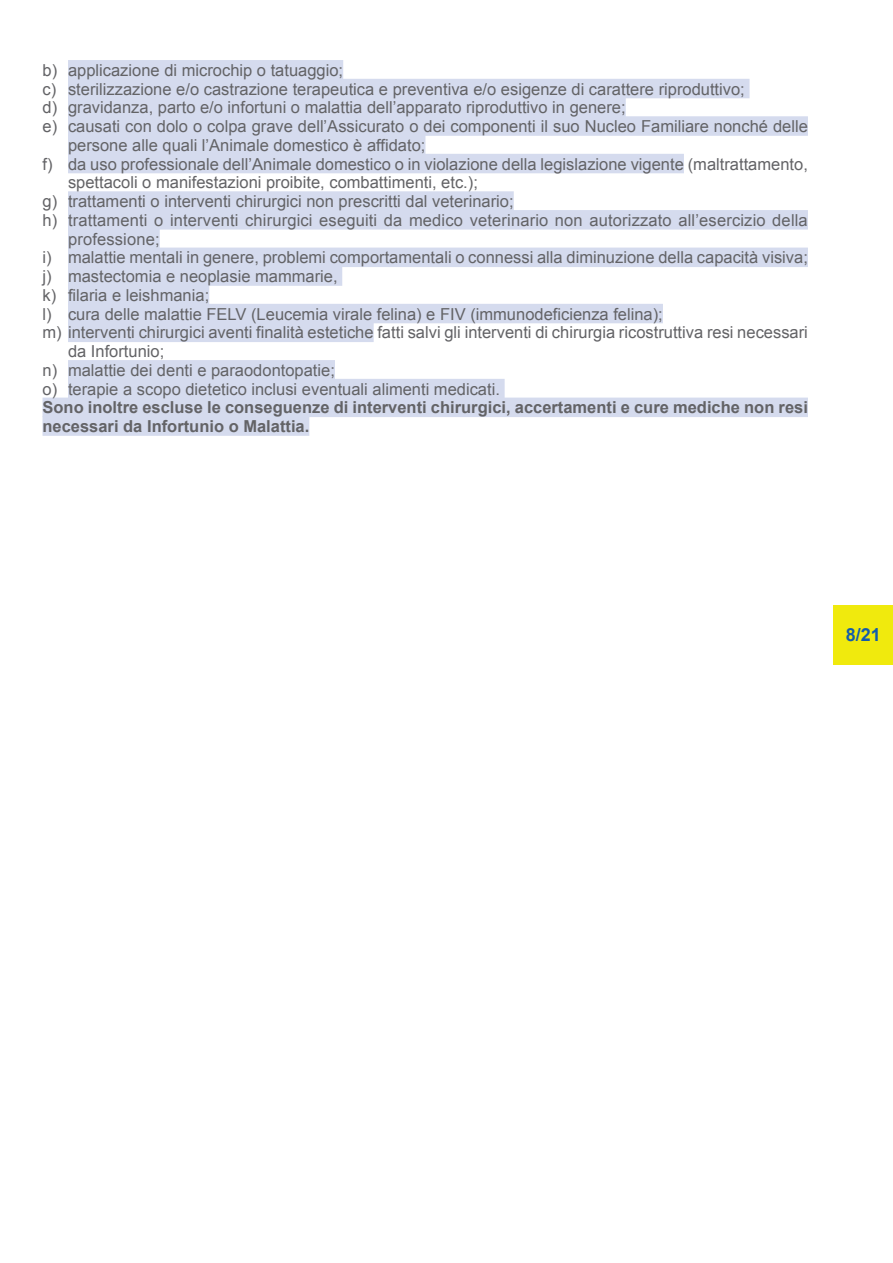
<style>
.page{position:relative;width:893px;height:1263px;background:#fff}
.page>*{position:absolute;margin:0;border:0;box-sizing:border-box;transform-origin:0 0}
.t1{font:700 18px "Arial";color:#135cab}
.t2{font:16.5px/18.8px "Arial";color:#636366}
.t3{font:700 16.5px/18.8px "Arial";color:#636366}
</style>
<div class="page">
<div style="left:833px;top:605px;width:60px;height:59px;background:#f0ea0d"></div>
<div style="left:68px;top:60px;width:275px;height:20px;background:#d5dbee"></div>
<div style="left:68px;top:79px;width:681px;height:19px;background:#d5dbee"></div>
<div style="left:68px;top:98px;width:558px;height:19px;background:#d5dbee"></div>
<div style="left:68px;top:116px;width:740px;height:20px;background:#d5dbee"></div>
<div style="left:68px;top:135px;width:357px;height:20px;background:#d5dbee"></div>
<div style="left:68px;top:154px;width:616px;height:19px;background:#d5dbee"></div>
<div style="left:68px;top:191px;width:446px;height:20px;background:#d5dbee"></div>
<div style="left:68px;top:210px;width:740px;height:20px;background:#d5dbee"></div>
<div style="left:68px;top:229px;width:92px;height:19px;background:#d5dbee"></div>
<div style="left:68px;top:248px;width:740px;height:19px;background:#d5dbee"></div>
<div style="left:68px;top:266px;width:274px;height:20px;background:#d5dbee"></div>
<div style="left:68px;top:285px;width:141px;height:20px;background:#d5dbee"></div>
<div style="left:68px;top:304px;width:595px;height:19px;background:#d5dbee"></div>
<div style="left:68px;top:323px;width:306px;height:19px;background:#d5dbee"></div>
<div style="left:68px;top:360px;width:267px;height:20px;background:#d5dbee"></div>
<div style="left:68px;top:379px;width:437px;height:19px;background:#d5dbee"></div>
<div style="left:43px;top:398px;width:765px;height:19px;background:#d5dbee"></div>
<div style="left:43px;top:416px;width:266px;height:20px;background:#d5dbee"></div>
<p class="t2" style="left:43px;top:61px;width:302px">b) applicazione di microchip o tatuaggio;</p>
<p class="t2" style="left:43px;top:80px;width:704px">c) sterilizzazione e/o castrazione terapeutica e preventiva e/o esigenze di carattere riproduttivo;</p>
<p class="t2" style="left:43px;top:98px;width:585px">d) gravidanza, parto e/o infortuni o malattia dell’apparato riproduttivo in genere;</p>
<p class="t2" style="left:68px;top:117px;width:741px;text-indent:-26px">e) causati con dolo o colpa grave dell’Assicurato o dei componenti il suo Nucleo Familiare nonché delle persone alle quali l’Animale domestico è affidato;</p>
<p class="t2" style="left:68px;top:155px;width:741px;text-indent:-26px">f) da uso professionale dell’Animale domestico o in violazione della legislazione vigente (maltrattamento, spettacoli o manifestazioni proibite, combattimenti, etc.);</p>
<p class="t2" style="left:43px;top:192px;width:473px">g) trattamenti o interventi chirurgici non prescritti dal veterinario;</p>
<p class="t2" style="left:68px;top:211px;width:741px;text-indent:-26px">h) trattamenti o interventi chirurgici eseguiti da medico veterinario non autorizzato all’esercizio della professione;</p>
<p class="t2" style="left:43px;top:248px;width:767px">i) malattie mentali in genere, problemi comportamentali o connessi alla diminuzione della capacità visiva;</p>
<p class="t2" style="left:43px;top:267px;width:297px">j) mastectomia e neoplasie mammarie,</p>
<p class="t2" style="left:43px;top:286px;width:168px">k) filaria e leishmania;</p>
<p class="t2" style="left:43px;top:305px;width:622px">l) cura delle malattie FELV (Leucemia virale felina) e FIV (immunodeficienza felina);</p>
<p class="t2" style="left:68px;top:323px;width:741px;text-indent:-26px">m) interventi chirurgici aventi finalità estetiche fatti salvi gli interventi di chirurgia ricostruttiva resi necessari da Infortunio;</p>
<p class="t2" style="left:43px;top:361px;width:294px">n) malattie dei denti e paraodontopatie;</p>
<p class="t2" style="left:43px;top:380px;width:459px">o) terapie a scopo dietetico inclusi eventuali alimenti medicati.</p>
<p class="t3" style="left:43px;top:399px;width:767px">Sono inoltre escluse le conseguenze di interventi chirurgici, accertamenti e cure mediche non resi necessari da Infortunio o Malattia.</p>
<p class="t1" style="left:846px;top:623px;width:37px">8/21</p>
</div>
